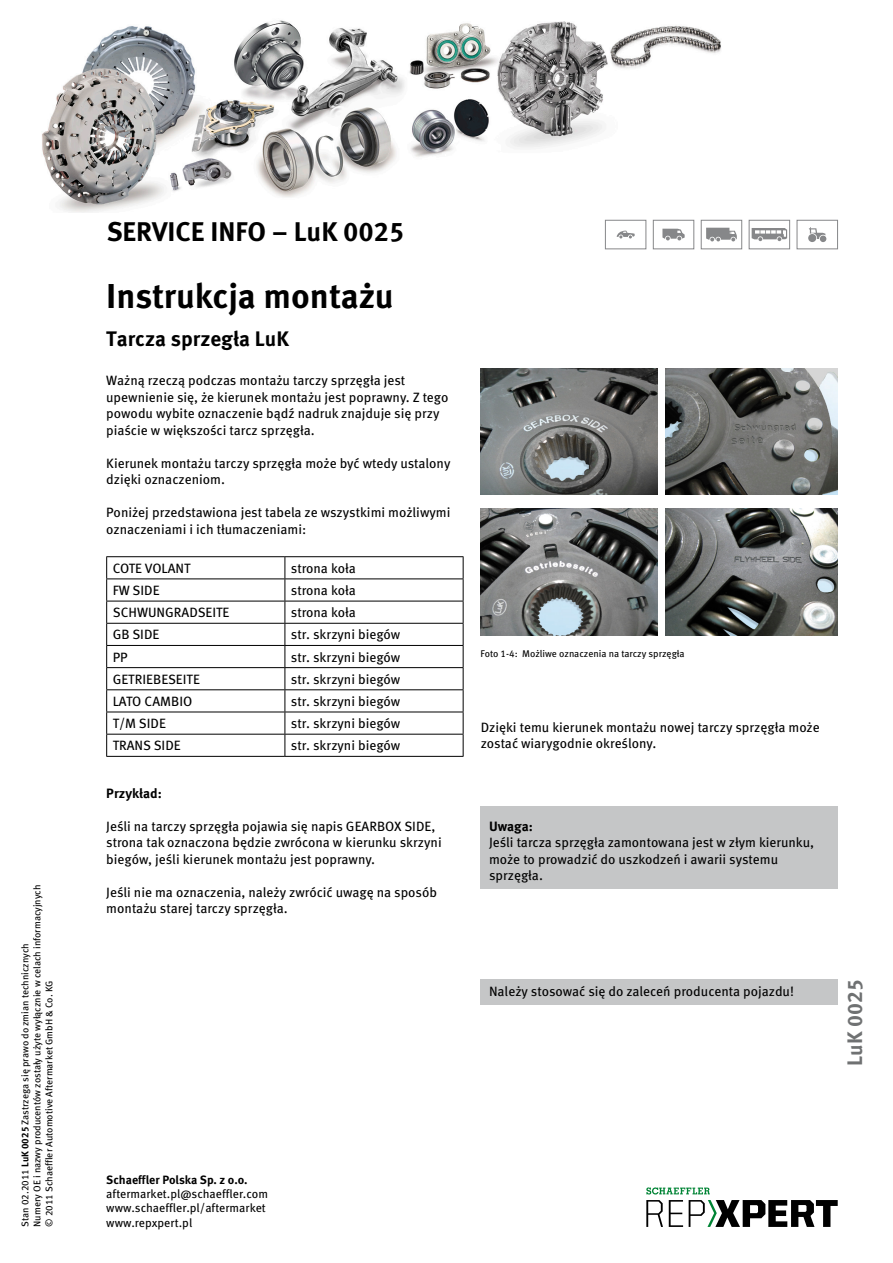
<style>
.page{position:relative;width:893px;height:1263px;background:#fff}
.page>*{position:absolute;margin:0;border:0;box-sizing:border-box;transform-origin:0 0}
.t1{font:700 34.5px "Meta Pro";letter-spacing:-.005em;color:#000}
.t2{font:700 27px "Meta Pro";color:#000}
.t3{font:700 21px "Meta Pro";color:#000}
.t4{font:700 21px "Meta Pro";color:#6f7172}
.t5{font:13.5px/16.5px "Meta Pro";color:#000}
.t6{font:700 13.5px "Meta Pro";color:#000}
.t7{font:12px/14.4px "Meta Pro";color:#000}
.t8{font:700 12px "Meta Pro";color:#000}
.t9{font:9.75px/12px "Meta Pro";color:#000}
.s1{font-weight:700}
</style>
<div class="page">
<div style="left:480px;top:807px;width:358px;height:82px;background:#c5c6c7"></div>
<hr style="left:106px;top:556px;width:179px;height:1px;background:#000">
<hr style="left:285px;top:556px;width:178px;height:1px;background:#000">
<hr style="left:106px;top:578px;width:179px;height:1px;background:#000">
<hr style="left:285px;top:578px;width:178px;height:1px;background:#000">
<hr style="left:106px;top:601px;width:179px;height:1px;background:#000">
<hr style="left:285px;top:601px;width:178px;height:1px;background:#000">
<hr style="left:106px;top:623px;width:179px;height:1px;background:#000">
<hr style="left:285px;top:623px;width:178px;height:1px;background:#000">
<hr style="left:106px;top:645px;width:179px;height:1px;background:#000">
<hr style="left:285px;top:645px;width:178px;height:1px;background:#000">
<hr style="left:106px;top:667px;width:179px;height:1px;background:#000">
<hr style="left:285px;top:667px;width:178px;height:1px;background:#000">
<hr style="left:106px;top:689px;width:179px;height:1px;background:#000">
<hr style="left:285px;top:689px;width:178px;height:1px;background:#000">
<hr style="left:106px;top:712px;width:179px;height:1px;background:#000">
<hr style="left:285px;top:712px;width:178px;height:1px;background:#000">
<hr style="left:106px;top:734px;width:179px;height:1px;background:#000">
<svg style="left:106px;top:557px;width:1px;height:199px"></svg>
<hr style="left:285px;top:734px;width:178px;height:1px;background:#000">
<svg style="left:285px;top:557px;width:1px;height:199px"></svg>
<svg style="left:463px;top:557px;width:1px;height:199px"></svg>
<hr style="left:106px;top:756px;width:179px;height:1px;background:#000">
<hr style="left:285px;top:756px;width:178px;height:1px;background:#000">
<img style="left:480px;top:369px;width:177px;height:125px">
<img style="left:665px;top:369px;width:173px;height:125px">
<img style="left:481px;top:509px;width:176px;height:127px">
<img style="left:665px;top:509px;width:173px;height:127px">
<div style="left:480px;top:980px;width:358px;height:25px;background:#c5c6c7"></div>
<div style="left:605px;top:220px;width:41px;height:29px;border:1px solid #868789"></div>
<svg style="left:617px;top:231px;width:18px;height:7px"></svg>
<div style="left:653px;top:220px;width:41px;height:29px;border:1px solid #868789"></div>
<svg style="left:662px;top:229px;width:23px;height:11px"></svg>
<div style="left:701px;top:220px;width:41px;height:29px;border:1px solid #868789"></div>
<svg style="left:706px;top:228px;width:31px;height:13px"></svg>
<div style="left:749px;top:220px;width:41px;height:29px;border:1px solid #868789"></div>
<svg style="left:752px;top:228px;width:35px;height:13px"></svg>
<div style="left:797px;top:220px;width:41px;height:29px;border:1px solid #868789"></div>
<svg style="left:809px;top:227px;width:17px;height:15px"></svg>
<img style="left:42px;top:20px;width:679px;height:193px">
<svg style="left:646px;top:1200px;width:17px;height:27px"></svg>
<svg style="left:669px;top:1200px;width:14px;height:27px"></svg>
<svg style="left:689px;top:1200px;width:149px;height:27px"></svg>
<svg style="left:646px;top:1187px;width:64px;height:7px"></svg>
<p class="t9" style="left:19px;top:1227px;width:344px;rotate:-90deg">Stan 02.2011 <span class="s1">LuK 0025</span> Zastrzega się prawo do zmian technicznych<br>Numery OE i nazwy producentów zostały użyte wyłącznie w celach informacyjnych © 2011 Schaeffler Automotive Aftermarket GmbH &amp; Co. KG</p>
<h2 class="t2" style="left:107px;top:210px;width:299px">SERVICE INFO – LuK 0025</h2>
<h1 class="t1" style="left:106px;top:269px;width:289px">Instrukcja montażu</h1>
<h3 class="t3" style="left:106px;top:323px;width:184px">Tarcza sprzegła LuK</h3>
<p class="t5" style="left:106px;top:371px;width:344px">Ważną rzeczą podczas montażu tarczy sprzęgła jest upewnienie się, że kierunek montażu jest poprawny. Z tego powodu wybite oznaczenie bądź nadruk znajduje się przy piaście w większości tarcz sprzęgła.</p>
<p class="t5" style="left:106px;top:454px;width:346px">Kierunek montażu tarczy sprzęgła może być wtedy ustalony dzięki oznaczeniom.</p>
<p class="t5" style="left:106px;top:503px;width:346px">Poniżej przedstawiona jest tabela ze wszystkimi możliwymi oznaczeniami i ich tłumaczeniami:</p>
<p class="t5" style="left:113px;top:559px;width:79px">COTE VOLANT</p>
<p class="t5" style="left:291px;top:559px;width:66px">strona koła</p>
<p class="t5" style="left:113px;top:581px;width:48px">FW SIDE</p>
<p class="t5" style="left:291px;top:581px;width:66px">strona koła</p>
<p class="t5" style="left:113px;top:603px;width:118px">SCHWUNGRADSEITE</p>
<p class="t5" style="left:291px;top:603px;width:66px">strona koła</p>
<p class="t5" style="left:113px;top:626px;width:48px">GB SIDE</p>
<p class="t5" style="left:291px;top:626px;width:111px">str. skrzyni biegów</p>
<p class="t5" style="left:113px;top:648px;width:16px">PP</p>
<p class="t5" style="left:291px;top:648px;width:111px">str. skrzyni biegów</p>
<p class="t5" style="left:113px;top:670px;width:89px">GETRIEBESEITE</p>
<p class="t5" style="left:291px;top:670px;width:111px">str. skrzyni biegów</p>
<p class="t5" style="left:113px;top:692px;width:81px">LATO CAMBIO</p>
<p class="t5" style="left:291px;top:692px;width:111px">str. skrzyni biegów</p>
<p class="t5" style="left:113px;top:714px;width:55px">T/M SIDE</p>
<p class="t5" style="left:291px;top:714px;width:111px">str. skrzyni biegów</p>
<p class="t5" style="left:113px;top:736px;width:70px">TRANS SIDE</p>
<p class="t5" style="left:291px;top:736px;width:111px">str. skrzyni biegów</p>
<p class="t6" style="left:106px;top:783px;width:57px">Przykład:</p>
<p class="t5" style="left:106px;top:817px;width:337px">Jeśli na tarczy sprzęgła pojawia się napis GEARBOX SIDE, strona tak oznaczona będzie zwrócona w kierunku skrzyni biegów, jeśli kierunek montażu jest poprawny.</p>
<p class="t5" style="left:106px;top:883px;width:332px">Jeśli nie ma oznaczenia, należy zwrócić uwagę na sposób montażu starej tarczy sprzęgła.</p>
<p class="t9" style="left:480px;top:647px;width:206px">Foto 1-4: Możliwe oznaczenia na tarczy sprzęgła</p>
<p class="t5" style="left:481px;top:718px;width:340px">Dzięki temu kierunek montażu nowej tarczy sprzęgła może zostać wiarygodnie określony.</p>
<p class="t6" style="left:489px;top:816px;width:45px">Uwaga:</p>
<p class="t5" style="left:489px;top:833px;width:327px">Jeśli tarcza sprzęgła zamontowana jest w złym kierunku, może to prowadzić do uszkodzeń i awarii systemu sprzęgła.</p>
<p class="t5" style="left:489px;top:982px;width:306px">Należy stosować się do zaleceń producenta pojazdu!</p>
<h3 class="t4" style="left:838px;top:1065px;width:88px;rotate:-90deg">LuK 0025</h3>
<p class="t8" style="left:106px;top:1170px;width:143px">Schaeffler Polska Sp. z o.o.</p>
<p class="t7" style="left:106px;top:1186px;width:163px">aftermarket.pl@schaeffler.com www.schaeffler.pl/aftermarket www.repxpert.pl</p>
</div>
